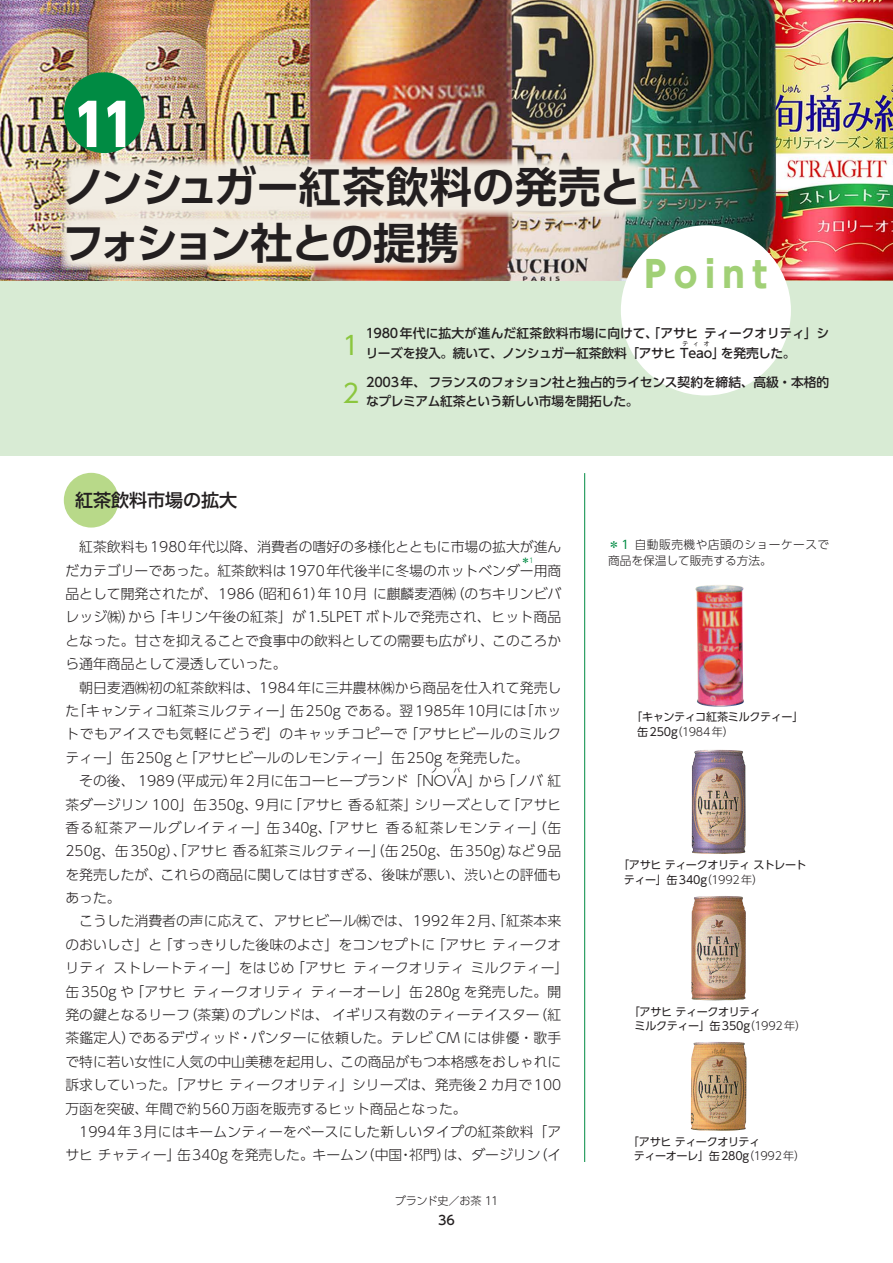
<style>
.page{position:relative;width:893px;height:1263px;background:#fff}
.page>*{position:absolute;margin:0;border:0;box-sizing:border-box;transform-origin:0 0}
.大円{font:300 61.65px "UD Shin Go Pro";color:#b8d989}
.t1{font:800 57.45px "UD Shin Go Pro";color:#fff;scale:.9 1}
.タイトル{font:700 42.45px "UD Shin Go Pro De";color:#231f20}
.タイトル-2{font:700 42.45px "UD Shin Go Pro De";letter-spacing:-.055em;color:#231f20}
.Point_文字{font:700 36.15px "UD Shin Go Pro";letter-spacing:.2em;color:#a1d076}
.ポイント数字{font:25.5px "UD Shin Go Pro";color:#8bc63e}
.小見出し{font:500 18px "UD Shin Go Pro";letter-spacing:-.005em;color:#231f20}
.本文13級22H{font:300 13.8px/23.4px "UD Shin Go Pro";color:#231f20;text-align:justify}
.ポイント{font:500 12.75px/19.2px "UD Shin Go Pro";letter-spacing:-.02em;color:#231f20}
.脚注{font:300 11.7px/15.9px "UD Shin Go Pro";letter-spacing:.04em;color:#231f20}
.キャプション{font:11.1px "UD Shin Go Pro";letter-spacing:-.045em;color:#231f20}
.キャプション-2{font:11.1px "UD Shin Go Pro";letter-spacing:-.025em;color:#231f20}
.キャプション-3{font:11.1px "UD Shin Go Pro";letter-spacing:-.02em;color:#231f20}
.キャプション-4{font:300 11.1px "UD Shin Go Pro";letter-spacing:-.025em;color:#231f20}
.ポイント-2{font:300 11.1px "UD Shin Go Pro";letter-spacing:-.035em;color:#231f20}
.本文13級22H-2{font:300 6.9px "UD Shin Go Pro";color:#008b43}
.本文13級22H-3{font:300 6.9px "UD Shin Go Pro";color:#231f20}
.ポイント-3{font:500 6.45px "UD Shin Go Pro";color:#231f20}
.s1{font-weight:400;color:#008b43}
.s2{font-weight:400}
.s3{font-weight:300}
</style>
<div class="page">
<hr style="left:584px;top:473px;width:1px;height:689px;background:#008b43">
<div style="left:0;top:0;width:893px;height:455px;background:#d8ebd4"></div>
<img style="left:0;top:0;width:893px;height:281px">
<div style="left:64px;top:72px;width:81px;height:81px;background:#008b43;border-radius:50%"></div>
<div style="left:621px;top:225px;width:170px;height:170px;background:#fff;border-radius:50%"></div>
<img style="left:695px;top:585px;width:49px;height:122px">
<img style="left:692px;top:750px;width:53px;height:104px">
<img style="left:691px;top:896px;width:55px;height:104px">
<img style="left:691px;top:1042px;width:55px;height:89px">
<div style="left:64px;top:159px;width:581px;height:58px;background:#f1ece2"></div>
<svg style="left:61px;top:213px;width:402px;height:57px;fill:#f1ece2"></svg>
<p class="t1" style="left:73px;top:78px;width:72px">11</p>
<p class="タイトル" style="left:63px;top:153px;width:580px">ノンシュガー紅茶飲料の発売と</p>
<p class="タイトル-2" style="left:62px;top:208px;width:398px">フォション社との提携</p>
<p class="Point_文字" style="left:644px;top:245px;width:124px">Point</p>
<p class="ポイント数字" style="left:342px;top:324px;width:18px">1</p>
<p class="ポイント数字" style="left:342px;top:373px;width:18px">2</p>
<p class="ポイント" style="left:366px;top:324px;width:465px">1980年代に拡大が進んだ紅茶飲料市場に向けて、「アサヒティークオリティ」シリーズを投入。続いて、ノンシュガー紅茶飲料「アサヒ Teao」を発売した。</p>
<p class="ポイント-3" style="left:682px;top:338px;width:29px">ティオ</p>
<p class="ポイント" style="left:366px;top:373px;width:465px">2003年、フランスのフォション社と独占的ライセンス契約を締結、高級・本格的なプレミアム紅茶という新しい市場を開拓した。</p>
<p class="大円" style="left:60px;top:450px;width:63px">●</p>
<p class="小見出し" style="left:75px;top:486px;width:163px">紅茶飲料市場の拡大</p>
<p class="本文13級22H" style="left:65px;top:535px;width:497px;text-align:right">紅茶飲料も1980年代以降、消費者の嗜好の多様化とともに市場の拡大が進んだカテゴリーであった。紅茶飲料は1970年代後半に冬場のホットベンダー用商</p>
<p class="本文13級22H-2" style="left:522px;top:554px;width:13px">＊1</p>
<p class="本文13級22H" style="left:65px;top:581px;width:497px">品として開発されたが、1986（昭和61）年10月 に麒麟麦酒㈱（のちキリンビバレッジ㈱）から「キリン午後の紅茶」が1.5LPET ボトルで発売され、ヒット商品となった。甘さを抑えることで食事中の飲料としての需要も広がり、このころから通年商品として浸透していった。</p>
<p class="本文13級22H" style="left:65px;top:675px;width:497px;text-indent:14px">朝日麦酒㈱初の紅茶飲料は、1984年に三井農林㈱から商品を仕入れて発売した「キャンティコ紅茶ミルクティー」缶250g である。翌1985年10月には「ホットでもアイスでも気軽にどうぞ」のキャッチコピーで「アサヒビールのミルクティー」缶250g と「アサヒビールのレモンティー」缶250g を発売した。</p>
<p class="本文13級22H" style="left:79px;top:769px;width:483px">その後、 1989（平成元）年2月に缶コーヒーブランド「NOVA」から「ノバ 紅</p>
<p class="本文13級22H-3" style="left:431px;top:765px;width:8px">ノ</p>
<p class="本文13級22H-3" style="left:453px;top:765px;width:8px">バ</p>
<p class="本文13級22H" style="left:65px;top:792px;width:497px">茶ダージリン 100」缶350g、9月に「アサヒ 香る紅茶」シリーズとして「アサヒ香る紅茶アールグレイティー」缶340g、「アサヒ 香る紅茶レモンティー」（缶250g、缶350g）、「アサヒ 香る紅茶ミルクティー」（缶250g、缶350g）など9品を発売したが、これらの商品に関しては甘すぎる、後味が悪い、渋いとの評価もあった。</p>
<p class="本文13級22H" style="left:65px;top:909px;width:504px;text-align:left;text-indent:14px">こうした消費者の声に応えて、アサヒビール㈱では、1992年2月、「紅茶本来のおいしさ」と「すっきりした後味のよさ」をコンセプトに「アサヒ ティークオリティ ストレートティー」をはじめ「アサヒ ティークオリティ ミルクティー」缶350g や「アサヒ ティークオリティ ティーオーレ」缶280g を発売した。開発の鍵となるリーフ（茶葉）のブレンドは、イギリス有数のティーテイスター（紅茶鑑定人）であるデヴィッド・パンターに依頼した。テレビ CM には俳優・歌手で特に若い女性に人気の中山美穂を起用し、この商品がもつ本格感をおしゃれに訴求していった。「アサヒ ティークオリティ」シリーズは、発売後2 カ月で100万函を突破、年間で約560万函を販売するヒット商品となった。</p>
<p class="本文13級22H" style="left:65px;top:1119px;width:497px;text-align:right">1994年3月にはキームンティーをベースにした新しいタイプの紅茶飲料「アサヒ チャティー」缶340g を発売した。キームン（中国・祁門）は、ダージリン（イ</p>
<p class="ポイント-2" style="left:395px;top:1191px;width:105px">ブランド史／お茶 11</p>
<p class="ポイント" style="left:438px;top:1210px;width:18px">36</p>
<p class="脚注" style="left:608px;top:536px;width:223px"><span class="s1">＊1</span> 自動販売機や店頭のショーケースで商品を保温して販売する方法。</p>
<p class="キャプション" style="left:631px;top:708px;width:174px">「キャンティコ紅茶ミルクティー」</p>
<p class="キャプション-4" style="left:637px;top:723px;width:98px"><span class="s2">缶250g</span>（1984年）</p>
<p class="キャプション" style="left:618px;top:855px;width:190px">「アサヒ ティークオリティ ストレート</p>
<p class="キャプション-3" style="left:624px;top:870px;width:141px">ティー」缶340g<span class="s3">（1992年）</span></p>
<p class="キャプション" style="left:629px;top:1002px;width:134px">「アサヒ ティークオリティ</p>
<p class="キャプション" style="left:634px;top:1017px;width:173px">ミルクティー」缶350g<span class="s3">（1992年）</span></p>
<p class="キャプション" style="left:628px;top:1132px;width:134px">「アサヒ ティークオリティ</p>
<p class="キャプション-2" style="left:634px;top:1147px;width:173px">ティーオーレ」缶280g<span class="s3">（1992年）</span></p>
</div>
